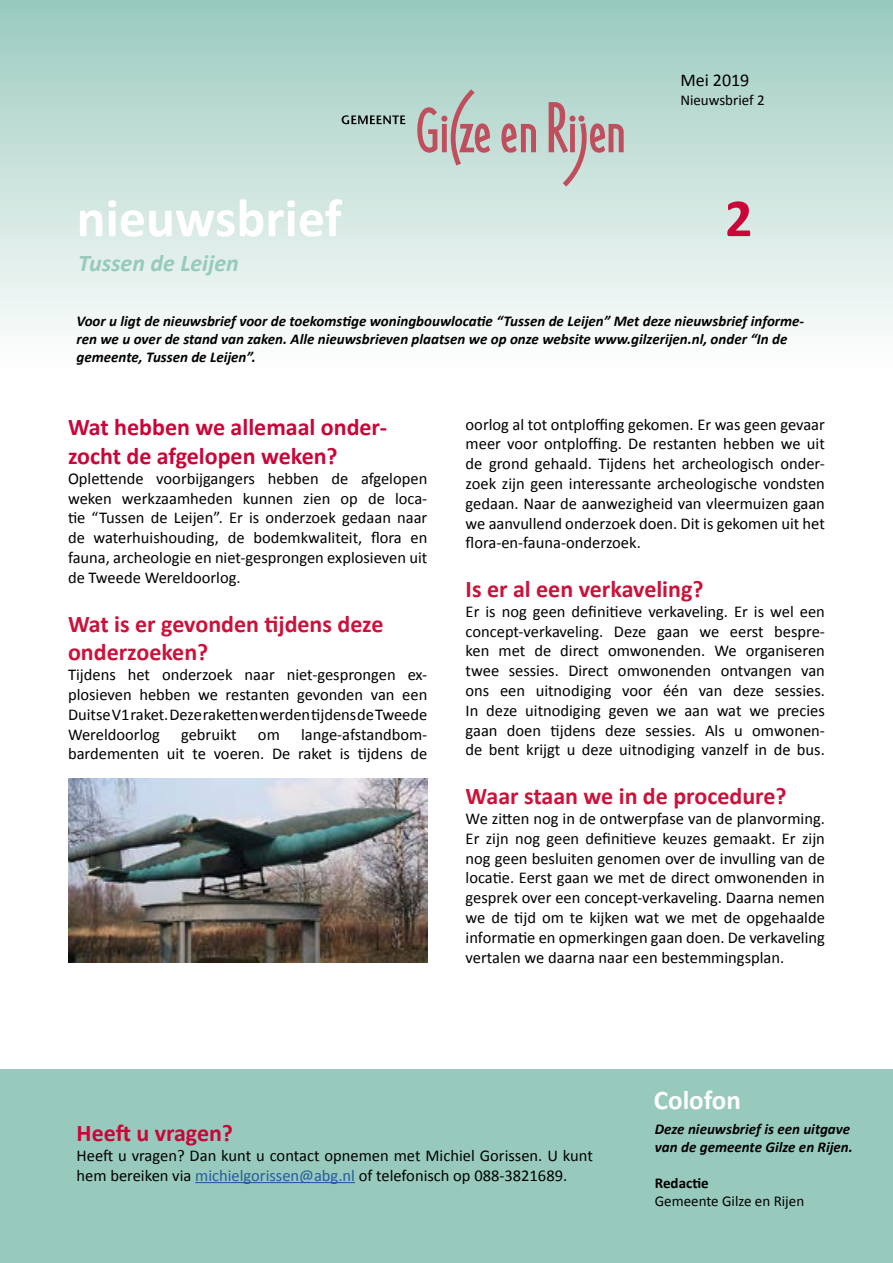
<style>
.page{position:relative;width:893px;height:1263px;background:#fff}
.page>*{position:absolute;margin:0;border:0;box-sizing:border-box;transform-origin:0 0}
.t1{font:700 54px "Calibri";color:#fff}
.t2{font:700 54px "Calibri";color:#ca0538}
.t3{font:700 27px "Calibri";color:#fff}
.t4{font:700 24px/28.8px "Calibri";color:#cb123a}
.t5{font:700 24px/28.8px "Calibri";color:#ca0538}
.t6{font:italic 700 24px "Calibri";color:#97cabd}
.t7{font:18px "Calibri";color:#000}
.t8{font:16.5px/19.8px "Calibri";color:#000;text-align:justify}
.t9{font:italic 700 15px/18px "Calibri";color:#000}
.t10{font:15px "Calibri";color:#000}
.t11{font:700 15px "Calibri";color:#000}
.s1{color:#275b9b}
</style>
<div class="page">
<div style="left:0;top:0;width:893px;height:385px;background:linear-gradient(to bottom,#9bcabe,#fff)"></div>
<svg style="left:417px;top:89px;width:207px;height:98px"></svg>
<svg style="left:342px;top:115px;width:63px;height:9px"></svg>
<div style="left:0;top:1069px;width:893px;height:194px;background:#97cabd"></div>
<hr style="left:195px;top:1182px;width:160px;height:1px;background:#275b9b">
<img style="left:68px;top:778px;width:359px;height:184px">
<p class="t7" style="left:680px;top:68px;width:71px">Mei 2019</p>
<p class="t10" style="left:680px;top:90px;width:86px">Nieuwsbrief 2</p>
<h1 class="t1" style="left:77px;top:184px;width:267px">nieuwsbrief</h1>
<h1 class="t2" style="left:725px;top:184px;width:29px">2</h1>
<h3 class="t6" style="left:78px;top:248px;width:162px">Tussen de Leijen</h3>
<p class="t9" style="left:77px;top:312px;width:729px">Voor u ligt de nieuwsbrief voor de toekomstige woningbouwlocatie “Tussen de Leijen” Met deze nieuwsbrief informe&shy;ren we u over de stand van zaken. Alle nieuwsbrieven plaatsen we op onze website www.gilzerijen.nl, onder “In de gemeente, Tussen de Leijen”.</p>
<h3 class="t5" style="left:68px;top:413px;width:320px">Wat hebben we allemaal onder&shy;zocht de afgelopen weken?</h3>
<p class="t8" style="left:68px;top:469px;width:361px">Oplettende voorbijgangers hebben de afgelopen weken werkzaamheden kunnen zien op de loca&shy;tie “Tussen de Leijen”. Er is onderzoek gedaan naar de waterhuishouding, de bodemkwaliteit, flora en fauna, archeologie en niet-gesprongen explosieven uit de Tweede Wereldoorlog.</p>
<h3 class="t4" style="left:68px;top:609px;width:317px">Wat is er gevonden tijdens deze onderzoeken?</h3>
<p class="t8" style="left:68px;top:665px;width:361px">Tijdens het onderzoek naar niet-gesprongen ex&shy;plosieven hebben we restanten gevonden van een Duitse V1 raket. Deze raketten werden tijdens de Tweede Wereldoorlog</p>
<p class="t8" style="left:68px;top:724px;width:361px;text-align:right">lange-afstandbom-<br>bardementen uit te voeren. De raket is tijdens de</p>
<p class="t8" style="left:181px;top:724px;width:57px">gebruikt</p>
<p class="t8" style="left:258px;top:724px;width:23px">om</p>
<p class="t8" style="left:466px;top:414px;width:361px">oorlog al tot ontploffing gekomen. Er was geen gevaar meer voor ontploffing. De restanten hebben we uit de grond gehaald. Tijdens het archeologisch onder&shy;zoek zijn geen interessante archeologische vondsten gedaan. Naar de aanwezigheid van vleermuizen gaan we aanvullend onderzoek doen. Dit is gekomen uit het flora-en-fauna-onderzoek.</p>
<h3 class="t4" style="left:466px;top:575px;width:239px">Is er al een verkaveling?</h3>
<p class="t8" style="left:466px;top:601px;width:361px">Er is nog geen definitieve verkaveling. Er is wel een concept-verkaveling. Deze gaan we eerst bespre&shy;ken met de direct omwonenden. We organiseren twee sessies. Direct omwonenden ontvangen van ons een uitnodiging voor één van deze sessies.<br>In deze uitnodiging geven we aan wat we precies gaan doen tijdens deze sessies. Als u omwonen&shy;de bent krijgt u deze uitnodiging vanzelf in de bus.</p>
<h3 class="t4" style="left:466px;top:782px;width:323px">Waar staan we in de procedure?</h3>
<p class="t8" style="left:466px;top:808px;width:361px">We zitten nog in de ontwerpfase van de planvorming.<br>Er zijn nog geen definitieve keuzes gemaakt. Er zijn nog geen besluiten genomen over de invulling van de locatie. Eerst gaan we met de direct omwonenden in gesprek over een concept-verkaveling. Daarna nemen we de tijd om te kijken wat we met de opgehaalde informatie en opmerkingen gaan doen. De verkaveling vertalen we daarna naar een bestemmingsplan.</p>
<h3 class="t5" style="left:77px;top:1119px;width:158px">Heeft u vragen?</h3>
<p class="t8" style="left:77px;top:1145px;width:518px">Heeft u vragen? Dan kunt u contact opnemen met Michiel Gorissen. U kunt hem bereiken via <span class="s1">michielgorissen@abg.nl</span> of telefonisch op 088-3821689.</p>
<h2 class="t3" style="left:654px;top:1083px;width:89px">Colofon</h2>
<p class="t9" style="left:655px;top:1120px;width:199px">Deze nieuwsbrief is een uitgave van de gemeente Gilze en Rijen.</p>
<p class="t11" style="left:655px;top:1174px;width:55px">Redactie</p>
<p class="t10" style="left:655px;top:1192px;width:151px">Gemeente Gilze en Rijen</p>
</div>
